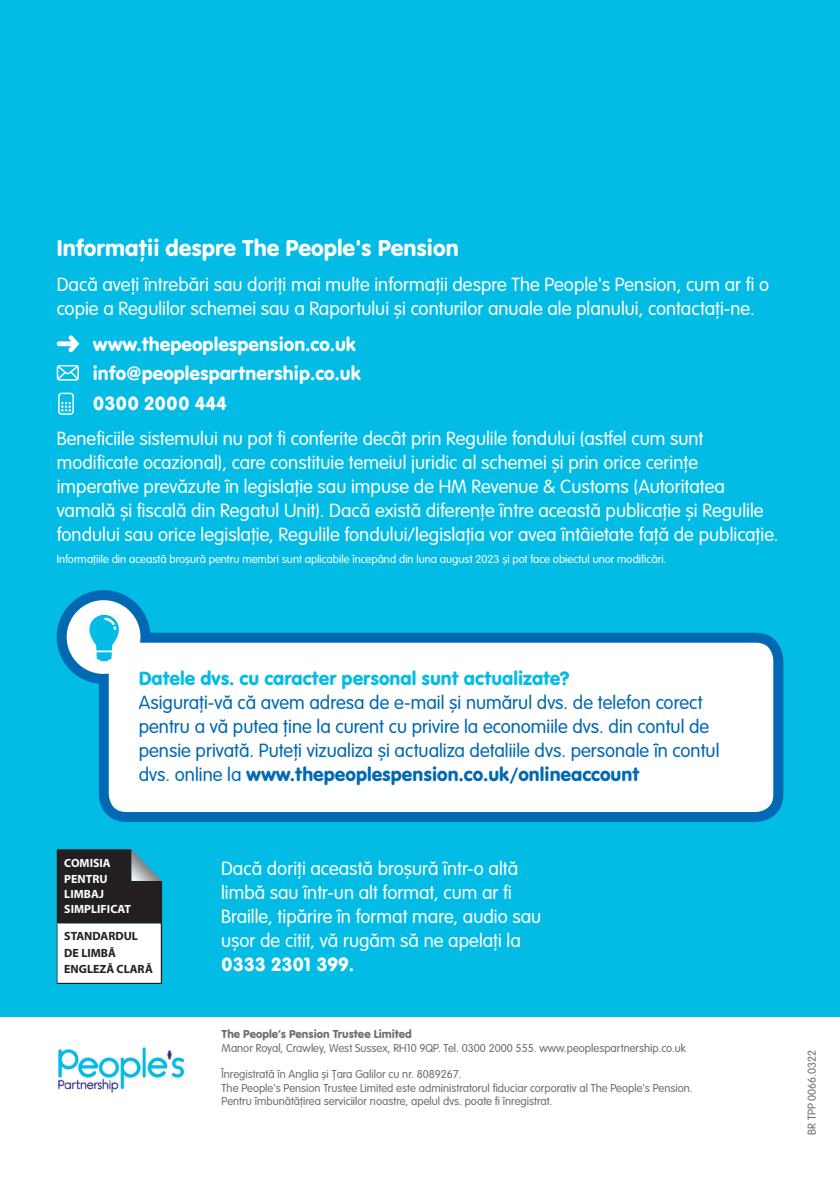
<style>
.page{position:relative;width:840px;height:1191px;background:#fff}
.page>*{position:absolute;margin:0;border:0;box-sizing:border-box;transform-origin:0 0}
.t1{font:24px "VAG Rundschrift D";color:#fff}
.t2{font:300 20px/24px "VAG Rundschrift D";color:#fff}
.t3{font:300 20px/24px "VAG Rundschrift D";color:#0168b3}
.t4{font:20px/29.6px "VAG Rundschrift D";color:#fff}
.t5{font:20px "VAG Rundschrift D";color:#02bce5}
.t6{font:300 12px/13.4px "VAG Rundschrift D";color:#6c6d70}
.t7{font:300 12px "VAG Rundschrift D";color:#fff}
.t8{font:12px "VAG Rundschrift D";color:#6c6d70}
.t9{font:700 12px/15.2px "Myriad Pro";color:#fff}
.t10{font:700 12px/16.6px "Myriad Pro";color:#231f20}
.s1{font-weight:400}
</style>
<div class="page">
<div style="left:0;top:0;width:839px;height:1016px;background:#02bce5"></div>
<svg style="left:57px;top:335px;width:22px;height:17px"></svg>
<svg style="left:56px;top:365px;width:23px;height:16px"></svg>
<svg style="left:61px;top:402px;width:10px;height:9px"></svg>
<div style="left:58px;top:393px;width:16px;height:22px;border:2px solid #fff;border-radius:3px"></div>
<svg style="left:56px;top:590px;width:728px;height:232px"></svg>
<svg style="left:89px;top:615px;width:30px;height:46px"></svg>
<svg style="left:57px;top:849px;width:105px;height:135px;background:#858a8c"></svg>
<img style="left:58px;top:1047px;width:127px;height:46px">
<p class="t1" style="left:57px;top:234px;width:403px">Informații despre The People's Pension</p>
<p class="t2" style="left:57px;top:273px;width:713px">Dacă aveți întrebări sau doriți mai multe informații despre The People's Pension, cum ar fi o copie a Regulilor schemei sau a Raportului și conturilor anuale ale planului, contactați-ne.</p>
<p class="t4" style="left:93px;top:329px;width:269px">www.thepeoplespension.co.uk info@peoplespartnership.co.uk<br>0300 2000 444</p>
<p class="t2" style="left:57px;top:427px;width:723px">Beneficiile sistemului nu pot fi conferite decât prin Regulile fondului (astfel cum sunt modificate ocazional), care constituie temeiul juridic al schemei și prin orice cerințe imperative prevăzute în legislație sau impuse de HM Revenue &amp; Customs (Autoritatea vamală și fiscală din Regatul Unit). Dacă există diferențe între această publicație și Regulile fondului sau orice legislație, Regulile fondului/legislația vor avea întâietate față de publicație.</p>
<p class="t7" style="left:57px;top:552px;width:611px">Informațiile din această broșură pentru membri sunt aplicabile începând din luna august 2023 și pot face obiectul unor modificări.</p>
<p class="t5" style="left:139px;top:666px;width:432px">Datele dvs. cu caracter personal sunt actualizate?</p>
<p class="t3" style="left:139px;top:690px;width:582px">Asigurați-vă că avem adresa de e-mail și numărul dvs. de telefon corect pentru a vă putea ține la curent cu privire la economiile dvs. din contul de pensie privată. Puteți vizualiza și actualiza detaliile dvs. personale în contul dvs. online la <span class="s1">www.thepeoplespension.co.uk/onlineaccount</span></p>
<p class="t9" style="left:64px;top:855px;width:68px">COMISIA<br>PENTRU<br>LIMBAJ<br>SIMPLIFICAT</p>
<p class="t10" style="left:64px;top:927px;width:90px">STANDARDUL<br>DE LIMBĂ<br>ENGLEZĂ CLARĂ</p>
<p class="t2" style="left:221px;top:856px;width:321px">Dacă doriți această broșură într-o altă limbă sau într-un alt format, cum ar fi Braille, tipărire în format mare, audio sau ușor de citit, vă rugăm să ne apelați la</p>
<p class="t4" style="left:221px;top:949px;width:134px">0333 2301 399.</p>
<p class="t8" style="left:221px;top:1027px;width:192px">The People’s Pension Trustee Limited</p>
<p class="t6" style="left:221px;top:1041px;width:466px">Manor Royal, Crawley, West Sussex, RH10 9QP. Tel. 0300 2000 555. www.peoplespartnership.co.uk</p>
<p class="t6" style="left:221px;top:1068px;width:472px">Înregistrată în Anglia și Țara Galilor cu nr. 8089267.<br>The People's Pension Trustee Limited este administratorul fiduciar corporativ al The People's Pension.<br>Pentru îmbunătățirea serviciilor noastre, apelul dvs. poate fi înregistrat.</p>
<p class="t6" style="left:804px;top:1134px;width:87px;rotate:-90deg">BR TPP 0066.0322</p>
</div>
